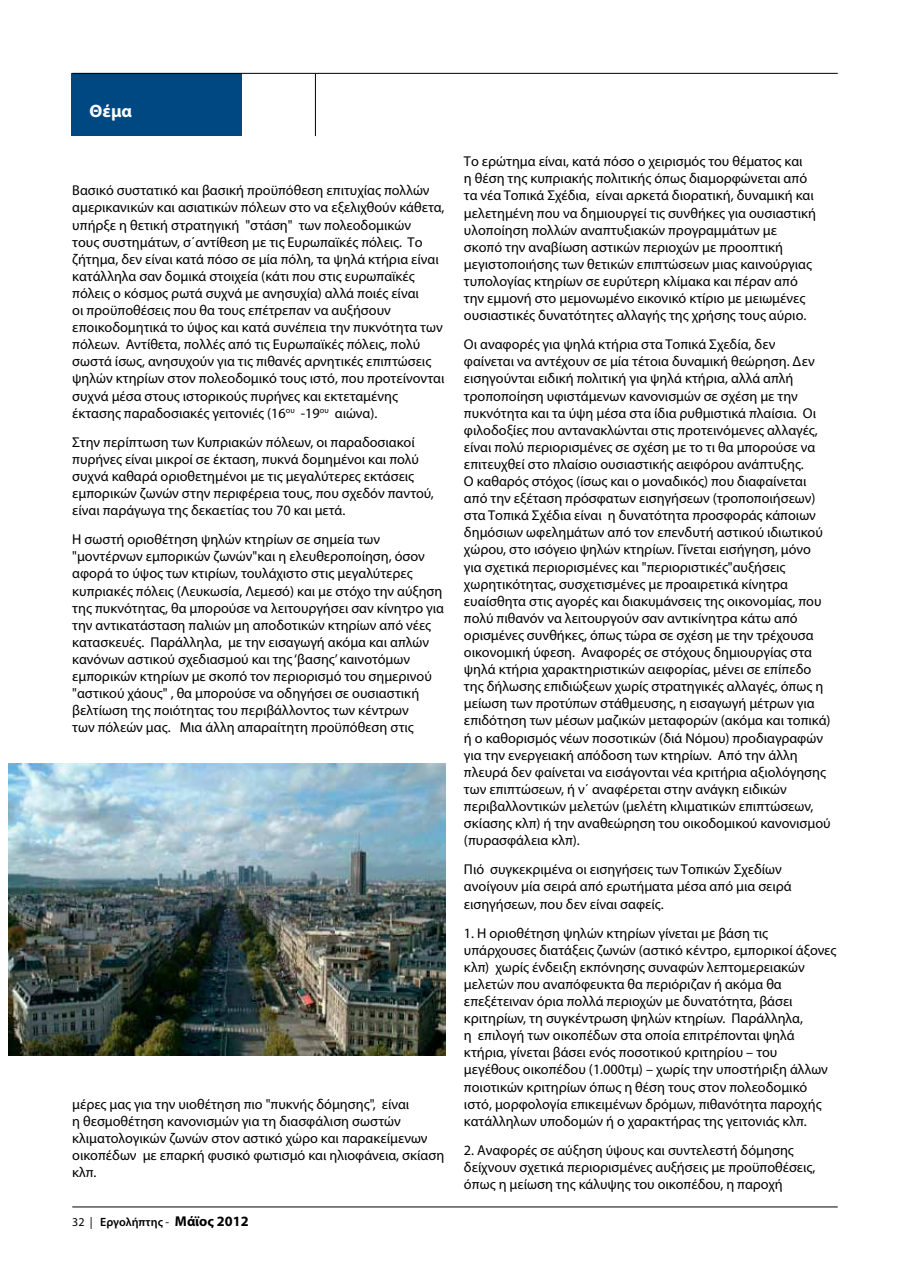
<style>
.page{position:relative;width:910px;height:1280px;background:#fff}
.page>*{position:absolute;margin:0;border:0;box-sizing:border-box;transform-origin:0 0}
.t1{font:700 18px "Myriad Pro";color:#fff}
.t2{font:14.25px/17.1px "Myriad Pro";color:#000}
.t3{font:600 12px "Myriad Pro";color:#000}
.s1{font-weight:400}
.s2{font-weight:700;font-size:14.25px}
</style>
<div class="page">
<div style="left:71px;top:73px;width:170px;height:63px;background:#004882"></div>
<hr style="left:72px;top:73px;width:766px;height:1px;background:#000">
<hr style="left:72px;top:1206px;width:766px;height:1px;background:#000">
<hr style="left:315px;top:74px;width:1px;height:62px;background:#000">
<img style="left:8px;top:763px;width:438px;height:292px">
<p class="t1" style="left:90px;top:99px;width:44px">Θέμα</p>
<p class="t2" style="left:72px;top:182px;width:374px">Βασικό συστατικό και βασική προϋπόθεση επιτυχίας πολλών αμερικανικών και ασιατικών πόλεων στο να εξελιχθούν κάθετα, υπήρξε η θετική στρατηγική "στάση" των πολεοδομικών<br>τους συστημάτων, σ΄αντίθεση με τις Ευρωπαϊκές πόλεις. Το ζήτημα, δεν είναι κατά πόσο σε μία πόλη, τα ψηλά κτήρια είναι κατάλληλα σαν δομικά στοιχεία (κάτι που στις ευρωπαϊκές πόλεις ο κόσμος ρωτά συχνά με ανησυχία) αλλά ποιές είναι<br>οι προϋποθέσεις που θα τους επέτρεπαν να αυξήσουν εποικοδομητικά το ύψος και κατά συνέπεια την πυκνότητα των πόλεων. Αντίθετα, πολλές από τις Ευρωπαϊκές πόλεις, πολύ σωστά ίσως, ανησυχούν για τις πιθανές αρνητικές επιπτώσεις ψηλών κτηρίων στον πολεοδομικό τους ιστό, που προτείνονται συχνά μέσα στους ιστορικούς πυρήνες και εκτεταμένης έκτασης παραδοσιακές γειτονιές (16<sup>ου</sup> -19<sup>ου</sup> αιώνα).</p>
<p class="t2" style="left:72px;top:433px;width:363px">Στην περίπτωση των Κυπριακών πόλεων, οι παραδοσιακοί πυρήνες είναι μικροί σε έκταση, πυκνά δομημένοι και πολύ συχνά καθαρά οριοθετημένοι με τις μεγαλύτερες εκτάσεις εμπορικών ζωνών στην περιφέρεια τους, που σχεδόν παντού, είναι παράγωγα της δεκαετίας του 70 και μετά.</p>
<p class="t2" style="left:72px;top:531px;width:373px">Η σωστή οριοθέτηση ψηλών κτηρίων σε σημεία των "μοντέρνων εμπορικών ζωνών"και η ελευθεροποίηση, όσον αφορά το ύψος των κτιρίων, τουλάχιστο στις μεγαλύτερες κυπριακές πόλεις (Λευκωσία, Λεμεσό) και με στόχο την αύξηση της πυκνότητας, θα μπορούσε να λειτουργήσει σαν κίνητρο για την αντικατάσταση παλιών μη αποδοτικών κτηρίων από νέες κατασκευές. Παράλληλα, με την εισαγωγή ακόμα και απλών κανόνων αστικού σχεδιασμού και της ‘βασης’ καινοτόμων εμπορικών κτηρίων με σκοπό τον περιορισμό του σημερινού "αστικού χάους" , θα μπορούσε να οδηγήσει σε ουσιαστική βελτίωση της ποιότητας του περιβάλλοντος των κέντρων<br>των πόλεών μας. Μια άλλη απαραίτητη προϋπόθεση στις</p>
<p class="t2" style="left:72px;top:1095px;width:374px">μέρες μας για την υιοθέτηση πιο "πυκνής δόμησης", είναι<br>η θεσμοθέτηση κανονισμών για τη διασφάλιση σωστών κλιματολογικών ζωνών στον αστικό χώρο και παρακείμενων οικοπέδων με επαρκή φυσικό φωτισμό και ηλιοφάνεια, σκίαση κλπ.</p>
<p class="t3" style="left:72px;top:1214px;width:178px"><span class="s1">32 |</span> Εργολήπτης <span class="s1">-</span> <span class="s2">Μάϊος 2012</span></p>
<p class="t2" style="left:464px;top:153px;width:353px">Το ερώτημα είναι, κατά πόσο ο χειρισμός του θέματος και<br>η θέση της κυπριακής πολιτικής όπως διαμορφώνεται από τα νέα Τοπικά Σχέδια, είναι αρκετά διορατική, δυναμική και μελετημένη που να δημιουργεί τις συνθήκες για ουσιαστική υλοποίηση πολλών αναπτυξιακών προγραμμάτων με σκοπό την αναβίωση αστικών περιοχών με προοπτική μεγιστοποιήσης των θετικών επιπτώσεων μιας καινούργιας τυπολογίας κτηρίων σε ευρύτερη κλίμακα και πέραν από την εμμονή στο μεμονωμένο εικονικό κτίριο με μειωμένες ουσιαστικές δυνατότητες αλλαγής της χρήσης τους αύριο.</p>
<p class="t2" style="left:464px;top:336px;width:368px">Οι αναφορές για ψηλά κτήρια στα Τοπικά Σχεδία, δεν<br>φαίνεται να αντέχουν σε μία τέτοια δυναμική θεώρηση. Δεν εισηγούνται ειδική πολιτική για ψηλά κτήρια, αλλά απλή τροποποίηση υφιστάμενων κανονισμών σε σχέση με την πυκνότητα και τα ύψη μέσα στα ίδια ρυθμιστικά πλαίσια. Οι φιλοδοξίες που αντανακλώνται στις προτεινόμενες αλλαγές, είναι πολύ περιορισμένες σε σχέση με το τι θα μπορούσε να επιτευχθεί στο πλαίσιο ουσιαστικής αειφόρου ανάπτυξης.<br>Ο καθαρός στόχος (ίσως και ο μοναδικός) που διαφαίνεται από την εξέταση πρόσφατων εισηγήσεων (τροποποιήσεων) στα Τοπικά Σχέδια είναι η δυνατότητα προσφοράς κάποιων δημόσιων ωφελημάτων από τον επενδυτή αστικού ιδιωτικού χώρου, στο ισόγειο ψηλών κτηρίων. Γίνεται εισήγηση, μόνο για σχετικά περιορισμένες και "περιοριστικές"αυξήσεις χωρητικότητας, συσχετισμένες με προαιρετικά κίνητρα ευαίσθητα στις αγορές και διακυμάνσεις της οικονομίας, που πολύ πιθανόν να λειτουργούν σαν αντικίνητρα κάτω από ορισμένες συνθήκες, όπως τώρα σε σχέση με την τρέχουσα οικονομική ύφεση. Αναφορές σε στόχους δημιουργίας στα ψηλά κτήρια χαρακτηριστικών αειφορίας, μένει σε επίπεδο της δήλωσης επιδιώξεων χωρίς στρατηγικές αλλαγές, όπως η μείωση των προτύπων στάθμευσης, η εισαγωγή μέτρων για επιδότηση των μέσων μαζικών μεταφορών (ακόμα και τοπικά) ή ο καθορισμός νέων ποσοτικών (διά Νόμου) προδιαγραφών για την ενεργειακή απόδοση των κτηρίων. Από την άλλη πλευρά δεν φαίνεται να εισάγονται νέα κριτήρια αξιολόγησης των επιπτώσεων, ή ν΄ αναφέρεται στην ανάγκη ειδικών περιβαλλοντικών μελετών (μελέτη κλιματικών επιπτώσεων, σκίασης κλπ) ή την αναθεώρηση του οικοδομικού κανονισμού (πυρασφάλεια κλπ).</p>
<p class="t2" style="left:464px;top:861px;width:329px">Πιό συγκεκριμένα οι εισηγήσεις των Τοπικών Σχεδίων ανοίγουν μία σειρά από ερωτήματα μέσα από μια σειρά εισηγήσεων, που δεν είναι σαφείς.</p>
<p class="t2" style="left:464px;top:924px;width:374px">1. Η οριοθέτηση ψηλών κτηρίων γίνεται με βάση τις υπάρχουσες διατάξεις ζωνών (αστικό κέντρο, εμπορικοί άξονες κλπ) χωρίς ένδειξη εκπόνησης συναφών λεπτομερειακών μελετών που αναπόφευκτα θα περιόριζαν ή ακόμα θα επεξέτειναν όρια πολλά περιοχών με δυνατότητα, βάσει κριτηρίων, τη συγκέντρωση ψηλών κτηρίων. Παράλληλα,<br>η επιλογή των οικοπέδων στα οποία επιτρέπονται ψηλά κτήρια, γίνεται βάσει ενός ποσοτικού κριτηρίου – του μεγέθους οικοπέδου (1.000τμ) – χωρίς την υποστήριξη άλλων ποιοτικών κριτηρίων όπως η θέση τους στον πολεοδομικό ιστό, μορφολογία επικειμένων δρόμων, πιθανότητα παροχής κατάλληλων υποδομών ή ο χαρακτήρας της γειτονιάς κλπ.</p>
<p class="t2" style="left:464px;top:1141px;width:353px">2. Αναφορές σε αύξηση ύψους και συντελεστή δόμησης δείχνουν σχετικά περιορισμένες αυξήσεις με προϋποθέσεις, όπως η μείωση της κάλυψης του οικοπέδου, η παροχή</p>
</div>
